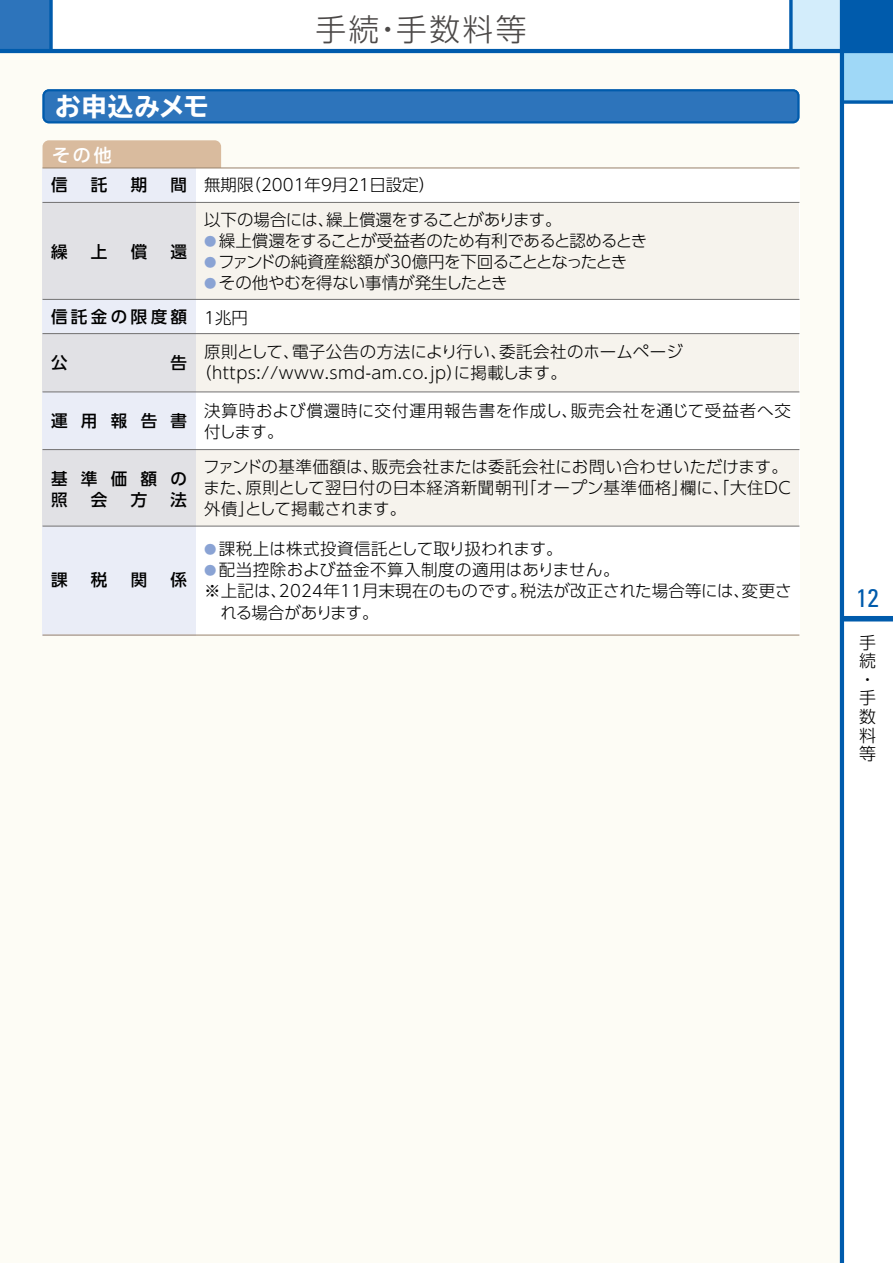
<style>
.page{position:relative;width:893px;height:1263px;background:#fff}
.page>*{position:absolute;margin:0;border:0;box-sizing:border-box;transform-origin:0 0}
.t1{font:300 30.75px "UD Shin Go Pro";letter-spacing:.08em;color:#4c4948}
.t2{font:700 expanded 25.5px "TBUD Go Std";letter-spacing:.025em;color:#fff}
.t3{font:condensed 25.5px "Univers LT Std";color:#005bac}
.t4{font:500 18px "UD Shin Go Pro";color:#fff}
.t5{font:300 16.95px/18.6px "UD Shin Go Pro";color:#000}
.t6{font:300 16.5px/34.5px "UD Shin Go Pro";color:#000}
.t7{font:300 16.5px/21px "UD Shin Go Pro";letter-spacing:.03em;color:#000}
.t8{font:300 16.5px/21px "UD Shin Go Pro";letter-spacing:.02em;color:#000}
.t9{font:300 16.5px/21px "UD Shin Go Pro";letter-spacing:.05em;color:#000}
.t10{font:500 16.5px/21px "UD Shin Go Pro";letter-spacing:.81em;color:#000}
.t11{font:300 16.5px "UD Shin Go Pro";letter-spacing:-.025em;color:#000}
.t12{font:300 16.5px "UD Shin Go Pro";letter-spacing:-.035em;color:#000}
.t13{font:300 16.5px "UD Shin Go Pro";letter-spacing:-.055em;color:#000}
.t14{font:500 16.5px "UD Shin Go Pro";letter-spacing:.205em;color:#000}
.s1{font-size:12.3px;color:#8aa3d4}
</style>
<div class="page">
<div style="left:0;top:49px;width:841px;height:1214px;background:#fdfcf5"></div>
<div style="left:791px;top:0;width:51px;height:51px;background:#d3edfb"></div>
<div style="left:842px;top:0;width:51px;height:51px;background:#005bac"></div>
<div style="left:0;top:0;width:51px;height:51px;background:#2d74bb"></div>
<div style="left:842px;top:51px;width:51px;height:51px;background:#9fd8f7"></div>
<svg style="left:49px;top:0;width:4px;height:49px"></svg>
<div style="left:842px;top:616px;width:51px;height:5px;background:#005bac"></div>
<hr style="left:840px;top:0;width:4px;height:1263px;background:#005bac">
<hr style="left:0;top:49px;width:893px;height:4px;background:#005bac">
<svg style="left:844px;top:100px;width:49px;height:4px"></svg>
<svg style="left:789px;top:0;width:4px;height:49px"></svg>
<svg style="left:43px;top:89px;width:756px;height:34px"></svg>
<div style="left:43px;top:140px;width:178px;height:34px;background:#d9bb9e;border-radius:6px"></div>
<div style="left:196px;top:168px;width:603px;height:467px;background:#fff"></div>
<div style="left:43px;top:168px;width:153px;height:467px;background:#eaedf7"></div>
<div style="left:43px;top:202px;width:756px;height:97px;background:linear-gradient(to right,#e8e7e8,#fcf8ef)"></div>
<div style="left:43px;top:334px;width:756px;height:58px;background:linear-gradient(to right,#e8e7e8,#fcf8ef)"></div>
<div style="left:43px;top:450px;width:756px;height:76px;background:linear-gradient(to right,#e8e7e8,#fcf8ef)"></div>
<hr style="left:43px;top:167px;width:756px;height:1px;background:#9d8771">
<hr style="left:43px;top:202px;width:756px;height:1px;background:#727171">
<hr style="left:43px;top:299px;width:756px;height:1px;background:#727171">
<hr style="left:43px;top:333px;width:756px;height:1px;background:#727171">
<hr style="left:43px;top:392px;width:756px;height:1px;background:#727171">
<hr style="left:43px;top:449px;width:756px;height:1px;background:#727171">
<hr style="left:43px;top:526px;width:756px;height:1px;background:#727171">
<hr style="left:43px;top:634px;width:756px;height:2px;background:#9d8771">
<h2 class="t2" style="left:55px;top:92px;width:155px">お申込みメモ</h2>
<p class="t4" style="left:52px;top:140px;width:61px">その他</p>
<h1 class="t1" style="left:315px;top:4px;width:213px">手続・手数料等</h1>
<p class="t10" style="left:51px;top:174px;width:18px">信</p>
<p class="t10" style="left:91px;top:174px;width:18px">託</p>
<p class="t10" style="left:131px;top:174px;width:18px">期</p>
<p class="t10" style="left:171px;top:174px;width:18px">間</p>
<p class="t10" style="left:51px;top:240px;width:18px">繰</p>
<p class="t10" style="left:91px;top:240px;width:18px">上</p>
<p class="t10" style="left:131px;top:240px;width:18px">償</p>
<p class="t10" style="left:171px;top:240px;width:18px">還</p>
<p class="t14" style="left:51px;top:303px;width:138px">信託金の限度額</p>
<p class="t10" style="left:51px;top:352px;width:18px">公</p>
<p class="t10" style="left:171px;top:352px;width:18px">告</p>
<p class="t10" style="left:51px;top:410px;width:138px">運用報告書</p>
<p class="t10" style="left:51px;top:468px;width:138px">基準価額の照</p>
<p class="t10" style="left:91px;top:489px;width:18px">会</p>
<p class="t10" style="left:131px;top:489px;width:18px">方</p>
<p class="t10" style="left:171px;top:489px;width:18px">法</p>
<p class="t10" style="left:51px;top:569px;width:18px">課</p>
<p class="t10" style="left:91px;top:569px;width:18px">税</p>
<p class="t10" style="left:131px;top:569px;width:18px">関</p>
<p class="t10" style="left:171px;top:569px;width:18px">係</p>
<p class="t6" style="left:204px;top:167px;width:359px">無期限（2001年9月21日設定）<br>以下の場合には、繰上償還をすることがあります。</p>
<p class="t11" style="left:204px;top:227px;width:445px"><span class="s1">●</span> 繰上償還をすることが受益者のため有利であると認めるとき</p>
<p class="t12" style="left:204px;top:248px;width:425px"><span class="s1">●</span> ファンドの純資産総額が30億円を下回ることとなったとき</p>
<p class="t6" style="left:204px;top:265px;width:305px"><span class="s1">●</span> その他やむを得ない事情が発生したとき<br>1兆円</p>
<p class="t7" style="left:195px;top:340px;width:489px;text-indent:9px">原則として、電子公告の方法により行い、委託会社のホームページ（https://www.smd-am.co.jp）に掲載します。</p>
<p class="t9" style="left:204px;top:400px;width:588px">決算時および償還時に交付運用報告書を作成し、販売会社を通じて受益者へ交付します。</p>
<p class="t8" style="left:203px;top:456px;width:589px">ファンドの基準価額は、販売会社または委託会社にお問い合わせいただけます。また、原則として翌日付の日本経済新聞朝刊「オープン基準価格」欄に、「大住DC外債」として掲載されます。</p>
<p class="t6" style="left:204px;top:531px;width:360px"><span class="s1">●</span> 課税上は株式投資信託として取り扱われます。</p>
<p class="t7" style="left:204px;top:559px;width:417px"><span class="s1">●</span> 配当控除および益金不算入制度の適用はありません。</p>
<p class="t6" style="left:204px;top:573px;width:589px">※上記は、2024年11月末現在のものです。税法が改正された場合等には、変更さ</p>
<p class="t13" style="left:220px;top:599px;width:160px">れる場合があります。</p>
<h2 class="t3" style="left:856px;top:582px;width:24px">12</h2>
<p class="t5" style="left:859px;top:632px;width:18px">手続・手数料等</p>
</div>
